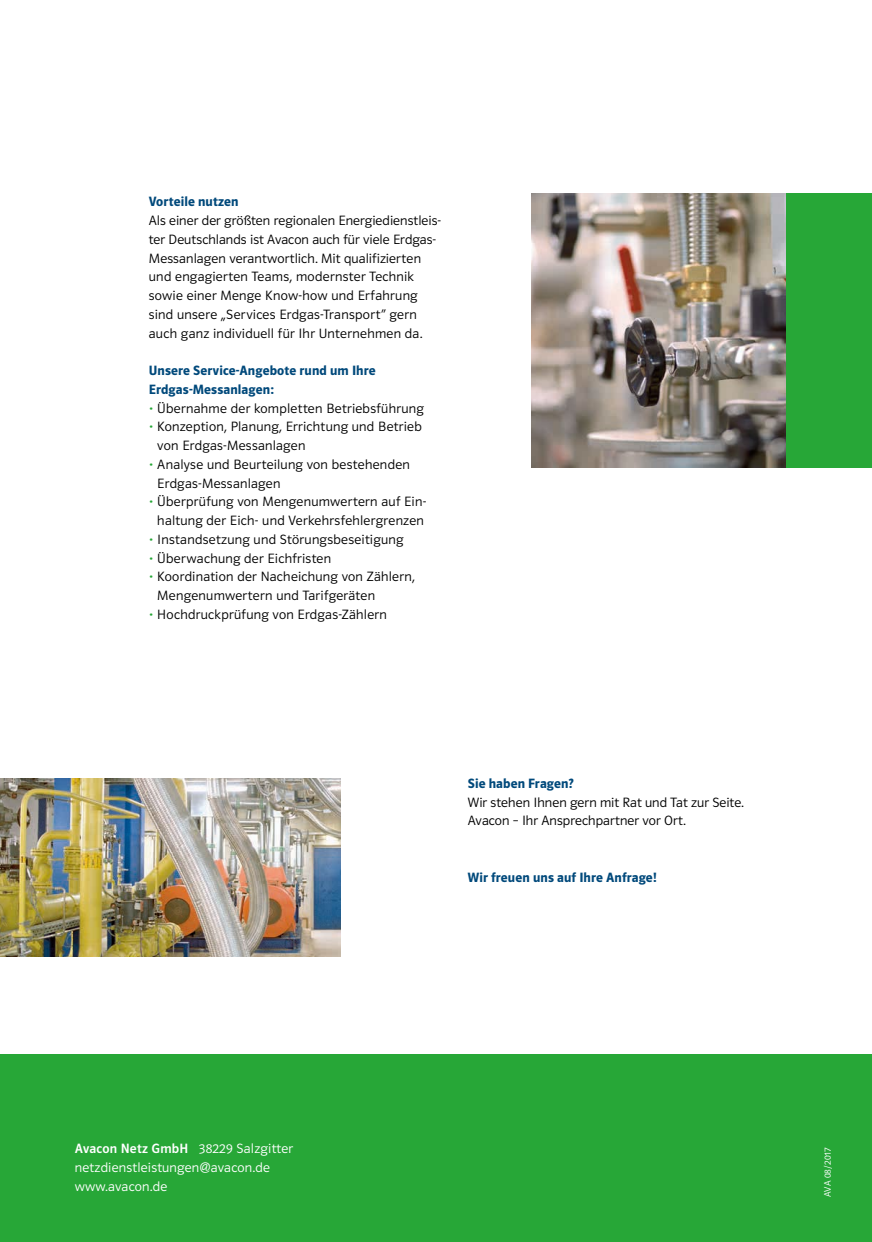
<style>
.page{position:relative;width:872px;height:1242px;background:#fff}
.page>*{position:absolute;margin:0;border:0;box-sizing:border-box;transform-origin:0 0}
.t1{font:13.95px/18.8px "Polo 22 K Leicht";letter-spacing:.02em;color:#000}
.t2{font:13.95px/18.8px "Polo 22 K Hfett";letter-spacing:.01em;color:#00497b}
.t3{font:13.95px/18.8px "Polo 22 K Leicht";letter-spacing:.015em;color:#fff}
.t4{font:9.75px "Polo 22 K Leicht";letter-spacing:.015em;color:#fff}
.s1{color:#27a737}
.s2{font-family:"Polo 22 K Krftg"}
</style>
<div class="page">
<img style="left:0;top:779px;width:340px;height:177px">
<img style="left:531px;top:193px;width:256px;height:275px">
<div style="left:787px;top:193px;width:85px;height:275px;background:#27a737"></div>
<div style="left:0;top:1054px;width:872px;height:188px;background:#27a737"></div>
<p class="t2" style="left:149px;top:193px;width:91px">Vorteile nutzen</p>
<p class="t1" style="left:149px;top:211px;width:293px">Als einer der größten regionalen Energiedienstleis&shy;ter Deutschlands ist Avacon auch für viele Erdgas-Messanlagen verantwortlich. Mit qualifizierten und engagierten Teams, modernster Technik sowie einer Menge Know-how und Erfahrung sind unsere „Services Erdgas-Transport“ gern auch ganz individuell für Ihr Unternehmen da.</p>
<p class="t2" style="left:149px;top:361px;width:228px">Unsere Service-Angebote rund um Ihre<br>Erdgas-Messanlagen:</p>
<p class="t1" style="left:149px;top:399px;width:276px"><span class="s1">•</span> Übernahme der kompletten Betriebsführung</p>
<p class="t1" style="left:157px;top:417px;width:266px;text-indent:-8px"><span class="s1">•</span> Konzeption, Planung, Errichtung und Betrieb von Erdgas-Messanlagen</p>
<p class="t1" style="left:157px;top:455px;width:254px;text-indent:-8px"><span class="s1">•</span> Analyse und Beurteilung von bestehenden<br>Erdgas-Messanlagen</p>
<p class="t1" style="left:149px;top:492px;width:279px;text-align:center"><span class="s1">•</span> Überprüfung von Mengenumwertern auf Ein&shy;haltung der Eich- und Verkehrsfehlergrenzen</p>
<p class="t1" style="left:149px;top:530px;width:256px"><span class="s1">•</span> Instandsetzung und Störungsbeseitigung</p>
<p class="t1" style="left:149px;top:549px;width:184px"><span class="s1">•</span> Überwachung der Eichfristen</p>
<p class="t1" style="left:157px;top:567px;width:259px;text-indent:-8px"><span class="s1">•</span> Koordination der Nacheichung von Zählern,<br>Mengenumwertern und Tarifgeräten</p>
<p class="t1" style="left:149px;top:605px;width:240px"><span class="s1">•</span> Hochdruckprüfung von Erdgas-Zählern</p>
<p class="t2" style="left:468px;top:774px;width:107px">Sie haben Fragen?</p>
<p class="t1" style="left:468px;top:792px;width:278px">Wir stehen Ihnen gern mit Rat und Tat zur Seite.<br>Avacon – Ihr Ansprechpartner vor Ort.</p>
<p class="t2" style="left:468px;top:868px;width:191px">Wir freuen uns auf Ihre Anfrage!</p>
<p class="t3" style="left:75px;top:1139px;width:220px"><span class="s2">Avacon Netz GmbH</span> 38229 Salzgitter netzdienstleistungen@avacon.de www.avacon.de</p>
<p class="t4" style="left:822px;top:1197px;width:51px;rotate:-90deg">AVA 08/2017</p>
</div>
